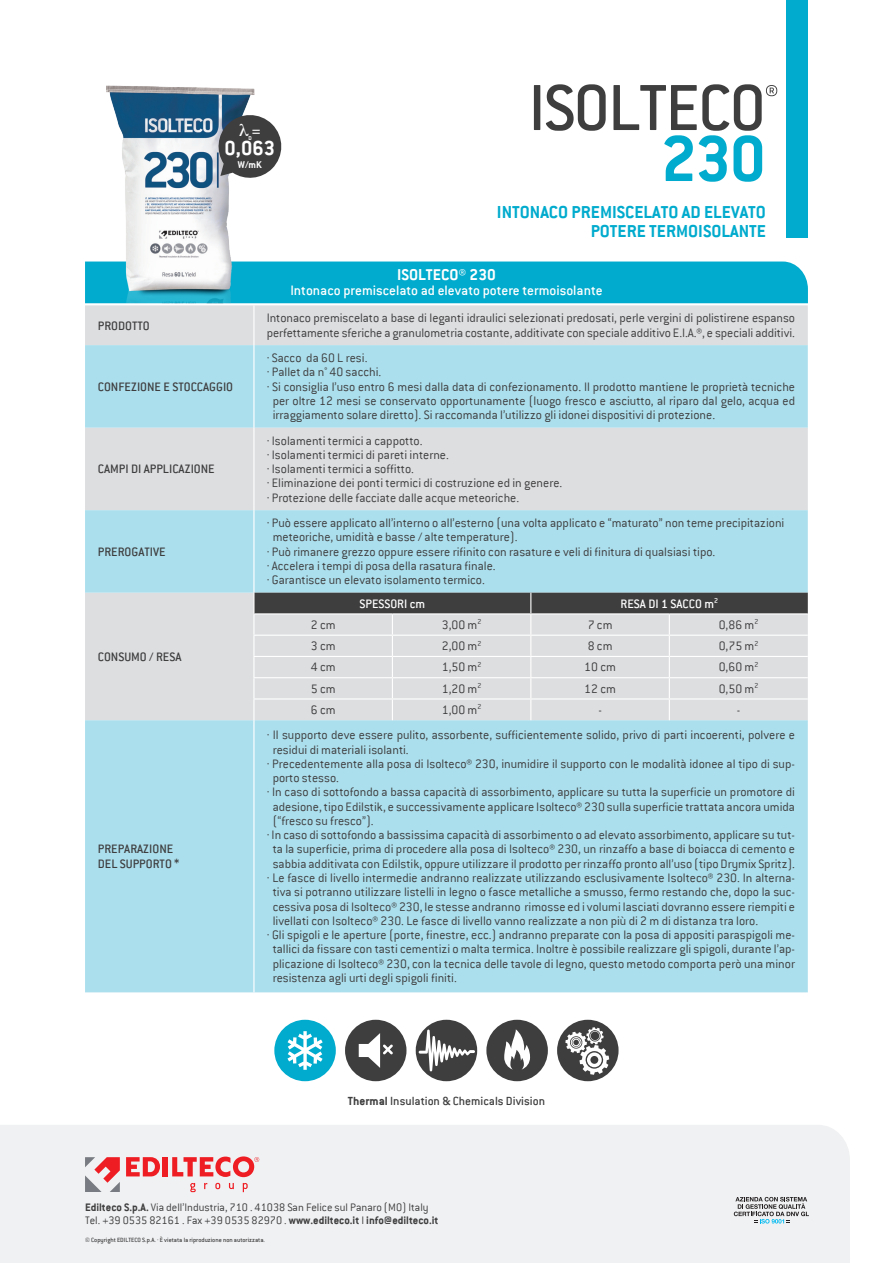
<style>
.page{position:relative;width:893px;height:1263px;background:#fff}
.page>*{position:absolute;margin:0;border:0;box-sizing:border-box;transform-origin:0 0}
.t1{font:500 71.4px "Conduit ITC";letter-spacing:-.025em;color:#3e3e3f}
.t2{font:700 71.4px "Conduit ITC";color:#00abcd}
.t3{font:700 22.35px "Conduit ITC";color:#fff}
.t4{font:700 19.05px/19px "Conduit ITC";color:#00abcd;text-align:right}
.t5{font:500 17.4px "Conduit ITC";color:#fff}
.t6{font:500 17.25px "Conduit ITC";color:#fff}
.t7{font:700 17.25px "Conduit ITC";color:#fff}
.t8{font:500 15px "Conduit ITC";color:#fff}
.t9{font:300 13.5px/14.2px "Conduit ITC";color:#3e3e3f}
.t10{font:500 13.5px/14.2px "Conduit ITC";color:#3e3e3f}
.t11{font:500 13.5px "Conduit ITC";color:#fff}
.t12{font:500 13.05px "Conduit ITC";color:#3e3e3f}
.t13{font:300 12px/12.8px "Conduit ITC";color:#3e3e3f}
.t14{font:700 10.8px "Conduit ITC";color:#fff}
.t15{font:500 6.75px "Conduit ITC";color:#3e3e3f}
.t16{font:700 6.15px "Conduit ITC";color:#fff}
.s1{font-weight:700}
</style>
<div class="page">
<div style="left:274px;top:1020px;width:62px;height:61px;background:#00abcd;border-radius:50%"></div>
<svg style="left:287px;top:1031px;width:36px;height:39px"></svg>
<div style="left:486px;top:1020px;width:62px;height:61px;background:#3e3e3f;border-radius:50%"></div>
<svg style="left:504px;top:1029px;width:26px;height:40px"></svg>
<div style="left:345px;top:1020px;width:61px;height:61px;background:#3e3e3f;border-radius:50%"></div>
<svg style="left:359px;top:1033px;width:34px;height:35px"></svg>
<div style="left:557px;top:1020px;width:62px;height:61px;background:#3e3e3f;border-radius:50%"></div>
<svg style="left:565px;top:1027px;width:44px;height:48px"></svg>
<div style="left:416px;top:1020px;width:61px;height:61px;background:#3e3e3f;border-radius:50%"></div>
<svg style="left:419px;top:1029px;width:56px;height:42px"></svg>
<div style="left:787px;top:0;width:21px;height:237px;background:#00abcd"></div>
<div style="left:0;top:1125px;width:850px;height:138px;background:#f0f1f2"></div>
<svg style="left:85px;top:1157px;width:35px;height:35px"></svg>
<svg style="left:126px;top:1157px;width:34px;height:19px"></svg>
<div style="left:163px;top:1157px;width:5px;height:19px;background:#ee1d23"></div>
<svg style="left:190px;top:1183px;width:58px;height:9px"></svg>
<svg style="left:172px;top:1156px;width:87px;height:21px"></svg>
<svg style="left:734px;top:1197px;width:75px;height:26px"></svg>
<div style="left:85px;top:261px;width:723px;height:42px;background:#00abcd"></div>
<img style="left:86px;top:85px;width:180px;height:218px">
<svg style="left:766px;top:85px;width:11px;height:11px"></svg>
<div style="left:85px;top:305px;width:723px;height:40px;background:#dddee0"></div>
<svg style="left:85px;top:345px;width:723px;height:647px;background:#b6deea"></svg>
<hr style="left:253px;top:305px;width:1px;height:40px;background:#fff">
<hr style="left:253px;top:345px;width:1px;height:83px;background:#fff">
<hr style="left:253px;top:428px;width:1px;height:82px;background:#fff">
<hr style="left:253px;top:510px;width:1px;height:83px;background:#fff">
<hr style="left:253px;top:720px;width:1px;height:272px;background:#fff">
<svg style="left:253px;top:593px;width:555px;height:127px;background:#c5c6c7"></svg>
<svg style="left:216px;top:112px;width:66px;height:69px"></svg>
<p class="t5" style="left:252px;top:121px;width:10px">=</p>
<h2 class="t3" style="left:225px;top:135px;width:52px">0,063</h2>
<p class="t14" style="left:238px;top:158px;width:25px">W/mK</p>
<p class="t16" style="left:249px;top:134px;width:5px">D</p>
<h1 class="t1" style="left:529px;top:68px;width:239px">ISOLTECO</h1>
<h1 class="t2" style="left:661px;top:117px;width:107px">230</h1>
<h3 class="t4" style="left:497px;top:202px;width:270px">INTONACO PREMISCELATO AD ELEVATO<br>POTERE TERMOISOLANTE</h3>
<p class="t7" style="left:397px;top:265px;width:100px">ISOLTECO® 230</p>
<p class="t8" style="left:290px;top:282px;width:314px">Intonaco premiscelato ad elevato potere termoisolante</p>
<p class="t7" style="left:399px;top:265px;width:96px">ISOLCAP LIGHT</p>
<p class="t6" style="left:296px;top:280px;width:303px">Premixed superlight thermal insulating mortar</p>
<p class="t10" style="left:98px;top:318px;width:53px">PRODOTTO</p>
<p class="t9" style="left:267px;top:311px;width:530px">Intonaco premiscelato a base di leganti idraulici selezionati predosati, perle vergini di polistirene espanso perfettamente sferiche a granulometria costante, additivate con speciale additivo E.I.A.®, e speciali additivi.</p>
<p class="t10" style="left:98px;top:379px;width:137px">CONFEZIONE E STOCCAGGIO</p>
<p class="t10" style="left:98px;top:462px;width:118px">CAMPI DI APPLICAZIONE</p>
<p class="t10" style="left:98px;top:544px;width:69px">PREROGATIVE</p>
<p class="t10" style="left:98px;top:649px;width:85px">CONSUMO / RESA</p>
<p class="t10" style="left:98px;top:842px;width:83px">PREPARAZIONE<br>DEL SUPPORTO *</p>
<p class="t9" style="left:267px;top:351px;width:102px">· Sacco da 60 L resi.</p>
<p class="t9" style="left:267px;top:365px;width:116px">· Pallet da n° 40 sacchi.</p>
<p class="t9" style="left:267px;top:379px;width:530px">· Si consiglia l’uso entro 6 mesi dalla data di confezionamento. Il prodotto mantiene le proprietà tecniche</p>
<p class="t9" style="left:273px;top:394px;width:524px">per oltre 12 mesi se conservato opportunamente (luogo fresco e asciutto, al riparo dal gelo, acqua ed</p>
<p class="t9" style="left:273px;top:408px;width:444px">irraggiamento solare diretto). Si raccomanda l’utilizzo gli idonei dispositivi di protezione.</p>
<p class="t9" style="left:267px;top:433px;width:297px">· Isolamenti termici a cappotto.<br>· Isolamenti termici di pareti interne.<br>· Isolamenti termici a soffitto.<br>· Eliminazione dei ponti termici di costruzione ed in genere. · Protezione delle facciate dalle acque meteoriche.</p>
<p class="t9" style="left:267px;top:516px;width:519px">· Può essere applicato all’interno o all’esterno (una volta applicato e “maturato” non teme precipitazioni</p>
<p class="t9" style="left:273px;top:530px;width:246px">meteoriche, umidità e basse / alte temperature).</p>
<p class="t9" style="left:267px;top:544px;width:450px">· Può rimanere grezzo oppure essere rifinito con rasature e veli di finitura di qualsiasi tipo.</p>
<p class="t9" style="left:267px;top:559px;width:230px">· Accelera i tempi di posa della rasatura finale.</p>
<p class="t9" style="left:267px;top:573px;width:220px">· Garantisce un elevato isolamento termico.</p>
<p class="t11" style="left:359px;top:596px;width:67px">SPESSORI cm</p>
<p class="t11" style="left:621px;top:596px;width:99px">RESA DI 1 SACCO m<sup>2</sup></p>
<p class="t9" style="left:311px;top:617px;width:26px">2 cm</p>
<p class="t9" style="left:442px;top:617px;width:41px">3,00 m<sup>2</sup></p>
<p class="t9" style="left:588px;top:617px;width:26px">7 cm</p>
<p class="t9" style="left:719px;top:617px;width:41px">0,86 m<sup>2</sup></p>
<p class="t9" style="left:311px;top:639px;width:26px">3 cm</p>
<p class="t9" style="left:442px;top:639px;width:41px">2,00 m<sup>2</sup></p>
<p class="t9" style="left:588px;top:639px;width:26px">8 cm</p>
<p class="t9" style="left:719px;top:639px;width:41px">0,75 m<sup>2</sup></p>
<p class="t9" style="left:311px;top:660px;width:26px">4 cm</p>
<p class="t9" style="left:442px;top:660px;width:41px">1,50 m<sup>2</sup></p>
<p class="t9" style="left:584px;top:660px;width:33px">10 cm</p>
<p class="t9" style="left:719px;top:660px;width:41px">0,60 m<sup>2</sup></p>
<p class="t9" style="left:311px;top:681px;width:26px">5 cm</p>
<p class="t9" style="left:442px;top:681px;width:41px">1,20 m<sup>2</sup></p>
<p class="t9" style="left:584px;top:681px;width:33px">12 cm</p>
<p class="t9" style="left:719px;top:681px;width:41px">0,50 m<sup>2</sup></p>
<p class="t9" style="left:311px;top:702px;width:26px">6 cm</p>
<p class="t9" style="left:442px;top:702px;width:41px">1,00 m<sup>2</sup></p>
<p class="t9" style="left:598px;top:702px;width:5px">-</p>
<p class="t9" style="left:737px;top:702px;width:5px">-</p>
<p class="t9" style="left:267px;top:728px;width:530px">· Il supporto deve essere pulito, assorbente, sufficientemente solido, privo di parti incoerenti, polvere e</p>
<p class="t9" style="left:273px;top:742px;width:138px">residui di materiali isolanti.</p>
<p class="t9" style="left:267px;top:757px;width:530px">· Precedentemente alla posa di Isolteco® 230, inumidire il supporto con le modalità idonee al tipo di sup-</p>
<p class="t9" style="left:273px;top:771px;width:68px">porto stesso.</p>
<p class="t9" style="left:267px;top:785px;width:530px">· In caso di sottofondo a bassa capacità di assorbimento, applicare su tutta la superficie un promotore di</p>
<p class="t9" style="left:273px;top:799px;width:524px">adesione, tipo Edilstik, e successivamente applicare Isolteco® 230 sulla superficie trattata ancora umida</p>
<p class="t9" style="left:273px;top:814px;width:102px">(“fresco su fresco”).</p>
<p class="t9" style="left:267px;top:828px;width:530px">· In caso di sottofondo a bassissima capacità di assorbimento o ad elevato assorbimento, applicare su tut-</p>
<p class="t9" style="left:273px;top:842px;width:524px">ta la superficie, prima di procedere alla posa di Isolteco® 230, un rinzaffo a base di boiacca di cemento e</p>
<p class="t9" style="left:273px;top:856px;width:524px">sabbia additivata con Edilstik, oppure utilizzare il prodotto per rinzaffo pronto all’uso (tipo Drymix Spritz).</p>
<p class="t9" style="left:267px;top:871px;width:530px">· Le fasce di livello intermedie andranno realizzate utilizzando esclusivamente Isolteco® 230. In alterna-</p>
<p class="t9" style="left:273px;top:885px;width:524px">tiva si potranno utilizzare listelli in legno o fasce metalliche a smusso, fermo restando che, dopo la suc-</p>
<p class="t9" style="left:273px;top:899px;width:524px">cessiva posa di Isolteco® 230, le stesse andranno rimosse ed i volumi lasciati dovranno essere riempiti e</p>
<p class="t9" style="left:273px;top:913px;width:487px">livellati con Isolteco® 230. Le fasce di livello vanno realizzate a non più di 2 m di distanza tra loro.</p>
<p class="t9" style="left:267px;top:928px;width:530px">· Gli spigoli e le aperture (porte, finestre, ecc.) andranno preparate con la posa di appositi paraspigoli me-</p>
<p class="t9" style="left:273px;top:942px;width:524px">tallici da fissare con tasti cementizi o malta termica. Inoltre è possibile realizzare gli spigoli, durante l’ap-</p>
<p class="t9" style="left:273px;top:956px;width:524px">plicazione di Isolteco® 230, con la tecnica delle tavole di legno, questo metodo comporta però una minor</p>
<p class="t9" style="left:273px;top:970px;width:186px">resistenza agli urti degli spigoli finiti.</p>
<p class="t12" style="left:348px;top:1093px;width:199px"><span class="s1">Thermal</span> Insulation &amp; Chemicals Division</p>
<p class="t13" style="left:85px;top:1201px;width:355px"><span class="s1">Edilteco S.p.A.</span> Via dell’Industria, 710 . 41038 San Felice sul Panaro (MO) Italy<br>Tel. +39 0535 82161 . Fax +39 0535 82970 . <span class="s1">www.edilteco.it</span> I <span class="s1">info@edilteco.it</span></p>
<p class="t15" style="left:85px;top:1236px;width:181px">© Copyright EDILTECO S.p.A. · È vietata la riproduzione non autorizzata.</p>
</div>
